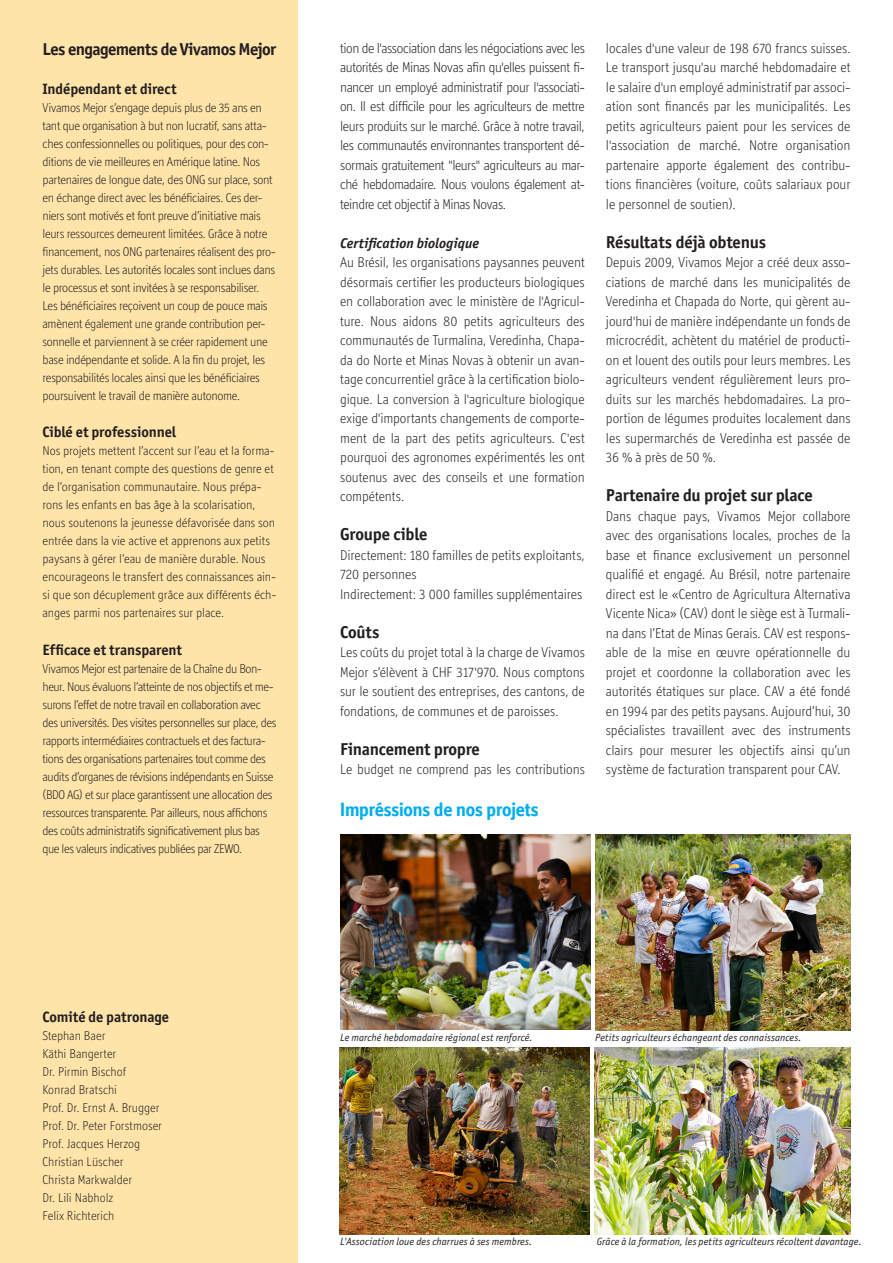
<style>
.page{position:relative;width:893px;height:1263px;background:#fff}
.page>*{position:absolute;margin:0;border:0;box-sizing:border-box;transform-origin:0 0}
._04_Seite_Untertitel{font:700 19.5px "Officina Display ITC Std";letter-spacing:-.01em;color:#00aeef}
._04_Seite_Untertitel-2{font:700 17.25px "Officina Sans ITC Std";letter-spacing:-.015em;color:#231f20}
._04_Seite_Untertitel-3{font:700 17.25px "Officina Sans ITC Std";letter-spacing:-.035em;color:#231f20}
._02_Spalten_Text_Lig{font:700 15px "Officina Sans ITC Std";letter-spacing:-.005em;color:#231f20}
._04_Seite_Untertitel-4{font:700 15px "Officina Sans ITC Std";letter-spacing:-.005em;color:#231f20}
._05_Seite_Grundtext{font:300 14.25px/19.5px "Officina Display ITC Std";letter-spacing:-.005em;color:#231f20;text-align:justify}
._04_Seite_Untertitel-5{font:300 14.25px/19.5px "Officina Display ITC Std";letter-spacing:-.005em;color:#231f20;text-align:justify}
._04_Seite_Untertitel-6{font:italic 700 14.25px "Officina Sans ITC Std";color:#231f20}
._02_Spalten_Text_Lig-2{font:300 12.9px/18px "Officina Display ITC Std";letter-spacing:-.02em;color:#231f20}
._02_Spalten_Text_Lig-3{font:300 12.9px "Officina Display ITC Std";color:#231f20}
._02_Spalten_Text_Lig-4{font:300 12.9px "Officina Display ITC Std";letter-spacing:.005em;color:#231f20}
._04_Seite_Untertitel-7{font:italic 10.5px "Officina Sans ITC Std";letter-spacing:.01em;color:#231f20}
</style>
<div class="page">
<div style="left:0;top:0;width:298px;height:1263px;background:#ffe4aa"></div>
<img style="left:341px;top:834px;width:250px;height:196px">
<img style="left:596px;top:834px;width:254px;height:196px">
<img style="left:595px;top:1048px;width:255px;height:187px">
<img style="left:340px;top:1048px;width:249px;height:187px">
<p class="_04_Seite_Untertitel-3" style="left:43px;top:38px;width:235px">Les engagements de Vivamos Mejor</p>
<p class="_02_Spalten_Text_Lig" style="left:43px;top:79px;width:136px">Indépendant et direct</p>
<p class="_02_Spalten_Text_Lig-2" style="left:43px;top:98px;width:235px">Vivamos Mejor s’engage depuis plus de 35 ans en tant que organisation à but non lucratif, sans atta&shy;ches confessionnelles ou politiques, pour des con&shy;ditions de vie meilleures en Amérique latine. Nos partenaires de longue date, des ONG sur place, sont en échange direct avec les bénéficiaires. Ces der&shy;niers sont motivés et font preuve d’initiative mais leurs ressources demeurent limitées. Grâce à notre financement, nos ONG partenaires réalisent des pro&shy;jets durables. Les autorités locales sont inclues dans le processus et sont invitées à se responsabiliser.<br>Les bénéficiaires reçoivent un coup de pouce mais amènent également une grande contribution per&shy;sonnelle et parviennent à se créer rapidement une base indépendante et solide. A la fin du projet, les responsabilités locales ainsi que les bénéficiaires poursuivent le travail de manière autonome.</p>
<p class="_04_Seite_Untertitel-4" style="left:43px;top:423px;width:135px">Ciblé et professionnel</p>
<p class="_02_Spalten_Text_Lig-2" style="left:43px;top:442px;width:235px">Nos projets mettent l’accent sur l’eau et la forma&shy;tion, en tenant compte des questions de genre et de l’organisation communautaire. Nous prépa&shy;rons les enfants en bas âge à la scolarisation, nous soutenons la jeunesse défavorisée dans son entrée dans la vie active et apprenons aux petits paysans à gérer l’eau de manière durable. Nous encourageons le transfert des connaissances ain&shy;si que son décuplement grâce aux différents éch&shy;anges parmi nos partenaires sur place.</p>
<p class="_02_Spalten_Text_Lig" style="left:43px;top:640px;width:141px">Efficace et transparent</p>
<p class="_02_Spalten_Text_Lig-2" style="left:43px;top:659px;width:235px">Vivamos Mejor est partenaire de la Chaîne du Bon&shy;heur. Nous évaluons l’atteinte de nos objectifs et me&shy;surons l’effet de notre travail en collaboration avec des universités. Des visites personnelles sur place, des rapports intermédiaires contractuels et des factura&shy;tions des organisations partenaires tout comme des audits d’organes de révisions indépendants en Suisse (BDO AG) et sur place garantissent une allocation des ressources transparente. Par ailleurs, nous affichons des coûts administratifs significativement plus bas que les valeurs indicatives publiées par ZEWO.</p>
<p class="_02_Spalten_Text_Lig" style="left:43px;top:1008px;width:128px">Comité de patronage</p>
<p class="_02_Spalten_Text_Lig-3" style="left:43px;top:1028px;width:64px">Stephan Baer</p>
<p class="_02_Spalten_Text_Lig-3" style="left:43px;top:1046px;width:75px">Käthi Bangerter</p>
<p class="_02_Spalten_Text_Lig-3" style="left:43px;top:1064px;width:85px">Dr. Pirmin Bischof</p>
<p class="_02_Spalten_Text_Lig-4" style="left:43px;top:1082px;width:76px">Konrad Bratschi</p>
<p class="_02_Spalten_Text_Lig-3" style="left:43px;top:1100px;width:118px">Prof. Dr. Ernst A. Brugger</p>
<p class="_02_Spalten_Text_Lig-4" style="left:43px;top:1118px;width:121px">Prof. Dr. Peter Forstmoser</p>
<p class="_02_Spalten_Text_Lig-3" style="left:43px;top:1136px;width:99px">Prof. Jacques Herzog</p>
<p class="_02_Spalten_Text_Lig-3" style="left:43px;top:1154px;width:83px">Christian Lüscher</p>
<p class="_02_Spalten_Text_Lig-3" style="left:43px;top:1172px;width:91px">Christa Markwalder</p>
<p class="_02_Spalten_Text_Lig-3" style="left:43px;top:1190px;width:72px">Dr. Lili Nabholz</p>
<p class="_02_Spalten_Text_Lig-3" style="left:43px;top:1208px;width:73px">Felix Richterich</p>
<p class="_05_Seite_Grundtext" style="left:340px;top:38px;width:246px">tion de l'association dans les négociations avec les autorités de Minas Novas afin qu'elles puissent fi&shy;nancer un employé administratif pour l'associati&shy;on. Il est difficile pour les agriculteurs de mettre leurs produits sur le marché. Grâce à notre travail, les communautés environnantes transportent dé&shy;sormais gratuitement "leurs" agriculteurs au mar&shy;ché hebdomadaire. Nous voulons également at&shy;teindre cet objectif à Minas Novas.</p>
<p class="_04_Seite_Untertitel-6" style="left:340px;top:234px;width:140px">Certification biologique</p>
<p class="_05_Seite_Grundtext" style="left:340px;top:252px;width:246px">Au Brésil, les organisations paysannes peuvent désormais certifier les producteurs biologiques en collaboration avec le ministère de l'Agricul&shy;ture. Nous aidons 80 petits agriculteurs des communautés de Turmalina, Veredinha, Chapa&shy;da do Norte et Minas Novas à obtenir un avan&shy;tage concurrentiel grâce à la certification biolo&shy;gique. La conversion à l'agriculture biologique exige d'importants changements de comporte&shy;ment de la part des petits agriculteurs. C'est pourquoi des agronomes expérimentés les ont soutenus avec des conseils et une formation compétents.</p>
<p class="_04_Seite_Untertitel-2" style="left:340px;top:523px;width:89px">Groupe cible</p>
<p class="_05_Seite_Grundtext" style="left:340px;top:545px;width:246px">Directement: 180 familles de petits exploitants,<br>720 personnes</p>
<p class="_05_Seite_Grundtext" style="left:340px;top:584px;width:243px">Indirectement: 3 000 familles supplémentaires</p>
<p class="_04_Seite_Untertitel-2" style="left:340px;top:621px;width:41px">Coûts</p>
<p class="_05_Seite_Grundtext" style="left:340px;top:642px;width:246px">Les coûts du projet total à la charge de Vivamos Mejor s’élèvent à CHF 317'970. Nous comptons sur le soutient des entreprises, des cantons, de fondations, de communes et de paroisses.</p>
<p class="_04_Seite_Untertitel-2" style="left:340px;top:738px;width:141px">Financement propre</p>
<p class="_05_Seite_Grundtext" style="left:340px;top:759px;width:246px">Le budget ne comprend pas les contributions</p>
<p class="_04_Seite_Untertitel" style="left:340px;top:798px;width:200px">Impréssions de nos projets</p>
<p class="_05_Seite_Grundtext" style="left:606px;top:38px;width:246px">locales d'une valeur de 198 670 francs suisses.<br>Le transport jusqu'au marché hebdomadaire et le salaire d'un employé administratif par associ&shy;ation sont financés par les municipalités. Les petits agriculteurs paient pour les services de l'association de marché. Notre organisation partenaire apporte également des contribu&shy;tions financières (voiture, coûts salariaux pour le personnel de soutien).</p>
<p class="_04_Seite_Untertitel-2" style="left:606px;top:231px;width:162px">Résultats déjà obtenus</p>
<p class="_04_Seite_Untertitel-5" style="left:606px;top:252px;width:246px">Depuis 2009, Vivamos Mejor a créé deux asso&shy;ciations de marché dans les municipalités de Veredinha et Chapada do Norte, qui gèrent au&shy;jourd'hui de manière indépendante un fonds de microcrédit, achètent du matériel de producti&shy;on et louent des outils pour leurs membres. Les agriculteurs vendent régulièrement leurs pro&shy;duits sur les marchés hebdomadaires. La pro&shy;portion de légumes produites localement dans les supermarchés de Veredinha est passée de 36 % à près de 50 %.</p>
<p class="_04_Seite_Untertitel-2" style="left:606px;top:484px;width:208px">Partenaire du projet sur place</p>
<p class="_05_Seite_Grundtext" style="left:606px;top:506px;width:246px">Dans chaque pays, Vivamos Mejor collabore avec des organisations locales, proches de la base et finance exclusivement un personnel qualifié et engagé. Au Brésil, notre partenaire direct est le «Centro de Agricultura Alternativa Vicente Nica» (CAV) dont le siège est à Turmali&shy;na dans l’Etat de Minas Gerais. CAV est respons&shy;able de la mise en œuvre opérationnelle du projet et coordonne la collaboration avec les autorités étatiques sur place. CAV a été fondé en 1994 par des petits paysans. Aujourd’hui, 30 spécialistes travaillent avec des instruments clairs pour mesurer les objectifs ainsi qu’un système de facturation transparent pour CAV.</p>
<p class="_04_Seite_Untertitel-7" style="left:340px;top:1031px;width:194px">Le marché hebdomadaire régional est renforcé.</p>
<p class="_04_Seite_Untertitel-7" style="left:595px;top:1031px;width:208px">Petits agriculteurs échangeant des connaissances.</p>
<p class="_04_Seite_Untertitel-7" style="left:340px;top:1236px;width:194px">L'Association loue des charrues à ses membres.</p>
<p class="_04_Seite_Untertitel-7" style="left:597px;top:1236px;width:266px">Grâce à la formation, les petits agriculteurs récoltent davantage.</p>
</div>
